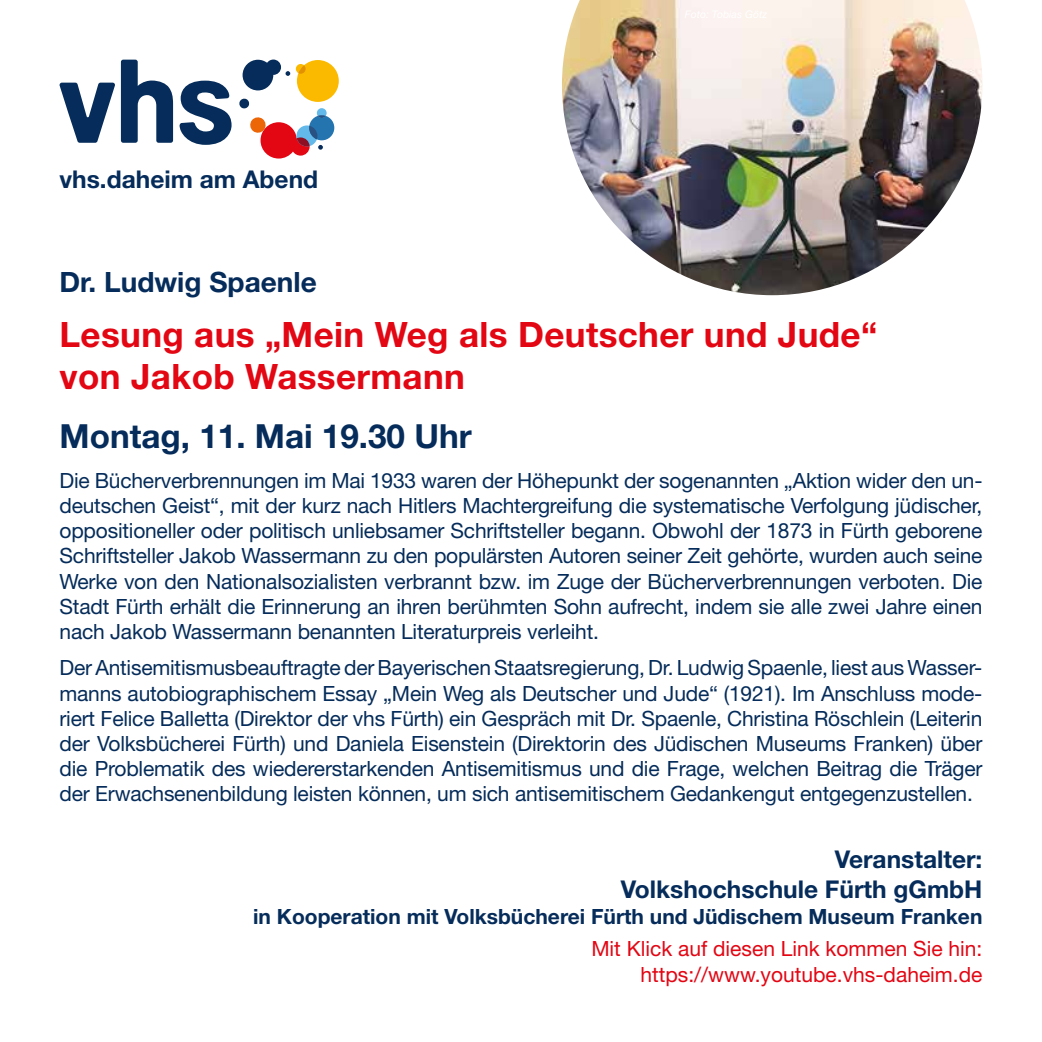
<style>
.page{position:relative;width:1042px;height:1042px;background:#fff}
.page>*{position:absolute;margin:0;border:0;box-sizing:border-box;transform-origin:0 0}
.t1{font:700 35px/42px "Helvetica Neue LT";letter-spacing:.01em;color:#e30613}
.t2{font:700 33.25px "Helvetica Neue LT";color:#052c5a}
.t3{font:700 28px "Helvetica Neue LT";color:#052c5a}
.t4{font:700 24.5px/29.4px "Helvetica Neue LT";color:#052c5a;text-align:right}
.t5{font:21px/25.2px "Helvetica Neue LT";letter-spacing:-.01em;color:#052c5a;text-align:justify}
.t6{font:21px/26.2px "Helvetica Neue LT";color:#e30613;text-align:right}
.t7{font:700 21px "Helvetica Neue LT";color:#052c5a}
</style>
<div class="page">
<svg style="left:60px;top:83px;width:55px;height:60px"></svg>
<svg style="left:121px;top:60px;width:52px;height:83px"></svg>
<svg style="left:180px;top:81px;width:52px;height:64px"></svg>
<div style="left:309px;top:115px;width:25px;height:25px;background:#2474af;border-radius:50%"></div>
<div style="left:317px;top:108px;width:10px;height:10px;background:#63b9e9;border-radius:50%"></div>
<svg style="left:296px;top:60px;width:43px;height:42px"></svg>
<svg style="left:239px;top:98px;width:11px;height:11px"></svg>
<svg style="left:243px;top:60px;width:47px;height:30px"></svg>
<svg style="left:250px;top:115px;width:76px;height:44px"></svg>
<img style="left:562px;top:0;width:420px;height:295px">
<p class="t4" style="left:60px;top:164px;width:260px">vhs.daheim am Abend</p>
<h3 class="t3" style="left:60px;top:265px;width:259px">Dr. Ludwig Spaenle</h3>
<h1 class="t1" style="left:60px;top:313px;width:819px">Lesung aus „Mein Weg als Deutscher und Jude“ von Jakob Wassermann</h1>
<h2 class="t2" style="left:60px;top:415px;width:414px">Montag, 11. Mai 19.30 Uhr</h2>
<p class="t5" style="left:60px;top:467px;width:924px">Die Bücherverbrennungen im Mai 1933 waren der Höhepunkt der sogenannten „Aktion wider den un&shy;deutschen Geist“, mit der kurz nach Hitlers Machtergreifung die systematische Verfolgung jüdischer, oppositioneller oder politisch unliebsamer Schriftsteller begann. Obwohl der 1873 in Fürth geborene Schriftsteller Jakob Wassermann zu den populärsten Autoren seiner Zeit gehörte, wurden auch seine Werke von den Nationalsozialisten verbrannt bzw. im Zuge der Bücherverbrennungen verboten. Die Stadt Fürth erhält die Erinnerung an ihren berühmten Sohn aufrecht, indem sie alle zwei Jahre einen nach Jakob Wassermann benannten Literaturpreis verleiht.</p>
<p class="t5" style="left:60px;top:655px;width:924px">Der Antisemitismusbeauftragte der Bayerischen Staatsregierung, Dr. Ludwig Spaenle, liest aus Wasser&shy;manns autobiographischem Essay „Mein Weg als Deutscher und Jude“ (1921). Im Anschluss mode&shy;riert Felice Balletta (Direktor der vhs Fürth) ein Gespräch mit Dr. Spaenle, Christina Röschlein (Leiterin der Volksbücherei Fürth) und Daniela Eisenstein (Direktorin des Jüdischen Museums Franken) über die Problematik des wiedererstarkenden Antisemitismus und die Frage, welchen Beitrag die Träger der Erwachsenenbildung leisten können, um sich antisemitischem Gedankengut entgegenzustellen.</p>
<p class="t4" style="left:621px;top:844px;width:363px">Veranstalter:<br>Volkshochschule Fürth gGmbH</p>
<p class="t7" style="left:253px;top:903px;width:731px">in Kooperation mit Volksbücherei Fürth und Jüdischem Museum Franken</p>
<p class="t6" style="left:591px;top:935px;width:392px">Mit Klick auf diesen Link kommen Sie hin: https://www.youtube.vhs-daheim.de</p>
</div>
